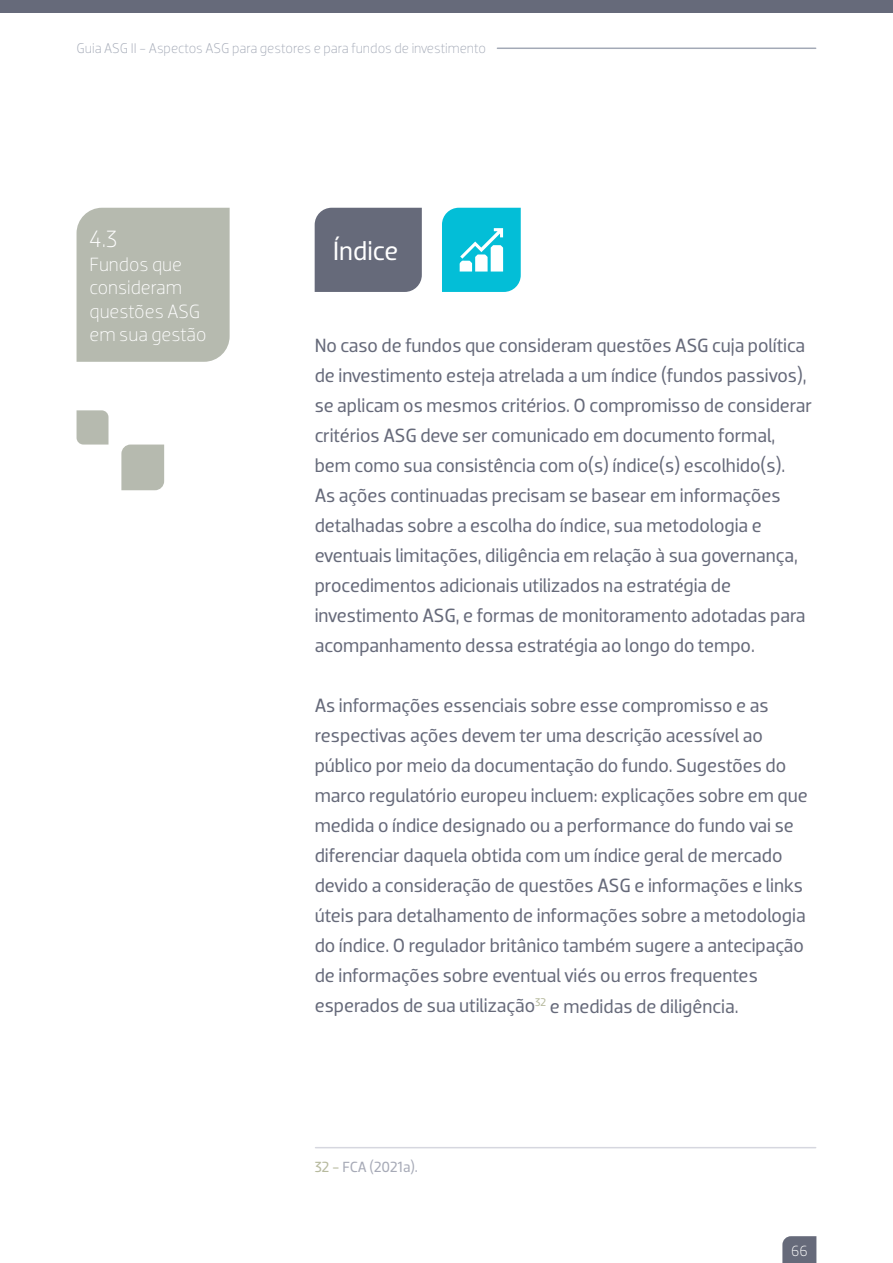
<style>
.page{position:relative;width:893px;height:1263px;background:#fff}
.page>*{position:absolute;margin:0;border:0;box-sizing:border-box;transform-origin:0 0}
.t1{font:27px "Dobra";color:#fff}
.t2{font:300 24px "Dobra";color:#fff}
.t3{font:19.5px/30px "Dobra";color:#666a7a}
.t4{font:300 19.5px/23.4px "Dobra";color:#fff}
.t5{font:15px "Dobra";color:#a7aab7}
.t6{font:300 15px "Dobra";color:#fff}
.t7{font:300 14.25px "Dobra";letter-spacing:-.005em;color:#a3a9b6}
.s1{color:#b7ba9f}
</style>
<div class="page">
<hr style="left:497px;top:48px;width:319px;height:1px;background:#a3a9b6">
<svg style="left:782px;top:1236px;width:34px;height:27px"></svg>
<div style="left:77px;top:208px;width:153px;height:154px;background:#b6baaf"></div>
<div style="left:121px;top:444px;width:43px;height:46px;background:#b6baaf"></div>
<svg style="left:77px;top:410px;width:31px;height:34px"></svg>
<div style="left:315px;top:208px;width:107px;height:84px;background:#666a7a"></div>
<svg style="left:442px;top:208px;width:79px;height:84px"></svg>
<hr style="left:315px;top:1147px;width:501px;height:1px;background:#d6d7df">
<div style="left:0;top:0;width:893px;height:13px;background:#666a7a"></div>
<p class="t7" style="left:77px;top:39px;width:411px">Guia ASG II - Aspectos ASG para gestores e para fundos de investimento</p>
<p class="t2" style="left:90px;top:225px;width:29px">4.3</p>
<h1 class="t1" style="left:333px;top:235px;width:67px">Índice</h1>
<p class="t4" style="left:90px;top:253px;width:118px">Fundos que consideram questões ASG em sua gestão</p>
<p class="t3" style="left:315px;top:331px;width:499px">No caso de fundos que consideram questões ASG cuja política de investimento esteja atrelada a um índice (fundos passivos), se aplicam os mesmos critérios. O compromisso de considerar critérios ASG deve ser comunicado em documento formal, bem como sua consistência com o(s) índice(s) escolhido(s).<br>As ações continuadas precisam se basear em informações detalhadas sobre a escolha do índice, sua metodologia e eventuais limitações, diligência em relação à sua governança, procedimentos adicionais utilizados na estratégia de investimento ASG, e formas de monitoramento adotadas para acompanhamento dessa estratégia ao longo do tempo.</p>
<p class="t3" style="left:315px;top:691px;width:495px">As informações essenciais sobre esse compromisso e as respectivas ações devem ter uma descrição acessível ao público por meio da documentação do fundo. Sugestões do marco regulatório europeu incluem: explicações sobre em que medida o índice designado ou a performance do fundo vai se diferenciar daquela obtida com um índice geral de mercado devido a consideração de questões ASG e informações e links úteis para detalhamento de informações sobre a metodologia do índice. O regulador britânico também sugere a antecipação de informações sobre eventual viés ou erros frequentes esperados de sua utilização<sup>32</sup> e medidas de diligência.</p>
<p class="t5" style="left:315px;top:1158px;width:105px"><span class="s1">32 -</span> FCA (2021a).</p>
<p class="t6" style="left:791px;top:1242px;width:18px">66</p>
</div>
